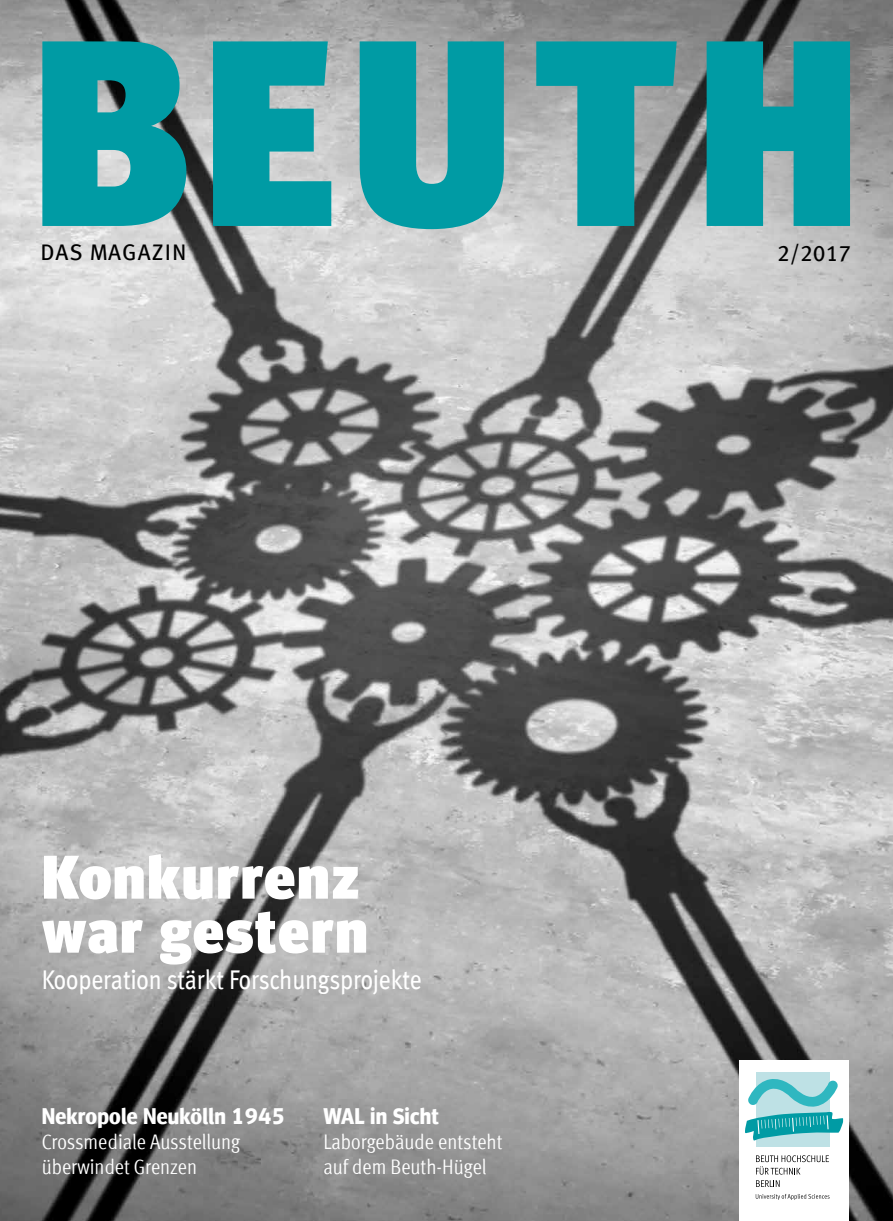
<style>
.page{position:relative;width:893px;height:1221px;background:#fff}
.page>*{position:absolute;margin:0;border:0;box-sizing:border-box;transform-origin:0 0}
.t1{font:900 264.6px "Meta Headline Offc";letter-spacing:.07em;color:#009ba4}
.t2{font:900 61.5px/54px "Meta Headline Offc";letter-spacing:.025em;color:#fff}
.t3{font:condensed 27px "Meta Offc";letter-spacing:-.01em;color:#fff}
.t4{font:700 22.5px "Meta Headline Offc";letter-spacing:.01em;color:#fff}
.t5{font:22.5px "Meta Offc";letter-spacing:.04em;color:#000}
.t6{font:condensed 21px/25.2px "Meta Offc";color:#fff}
</style>
<div class="page">
<img style="left:0;top:0;width:893px;height:1220px">
<div style="left:739px;top:1060px;width:110px;height:160px;background:#fff"></div>
<svg style="left:756px;top:1155px;width:73px;height:19px"></svg>
<svg style="left:756px;top:1180px;width:24px;height:6px"></svg>
<svg style="left:756px;top:1194px;width:73px;height:5px"></svg>
<div style="left:756px;top:1071px;width:74px;height:75px;background:#bee1e5"></div>
<svg style="left:745px;top:1079px;width:98px;height:61px"></svg>
<h1 class="t1" style="left:33px;top:-23px;width:828px">Beuth</h1>
<p class="t5" style="left:40px;top:239px;width:148px">DAS MAGAZIN</p>
<p class="t5" style="left:777px;top:240px;width:76px">2/2017</p>
<h2 class="t2" style="left:42px;top:852px;width:327px">Konkurrenz war gestern</h2>
<p class="t3" style="left:42px;top:963px;width:381px">Kooperation stärkt Forschungsprojekte</p>
<p class="t4" style="left:42px;top:1102px;width:245px">Nekropole Neukölln 1945</p>
<p class="t6" style="left:42px;top:1129px;width:200px">Crossmediale Ausstellung überwindet Grenzen</p>
<p class="t4" style="left:323px;top:1102px;width:117px">WAL in Sicht</p>
<p class="t6" style="left:323px;top:1129px;width:181px">Laborgebäude entsteht auf dem Beuth-Hügel</p>
</div>
